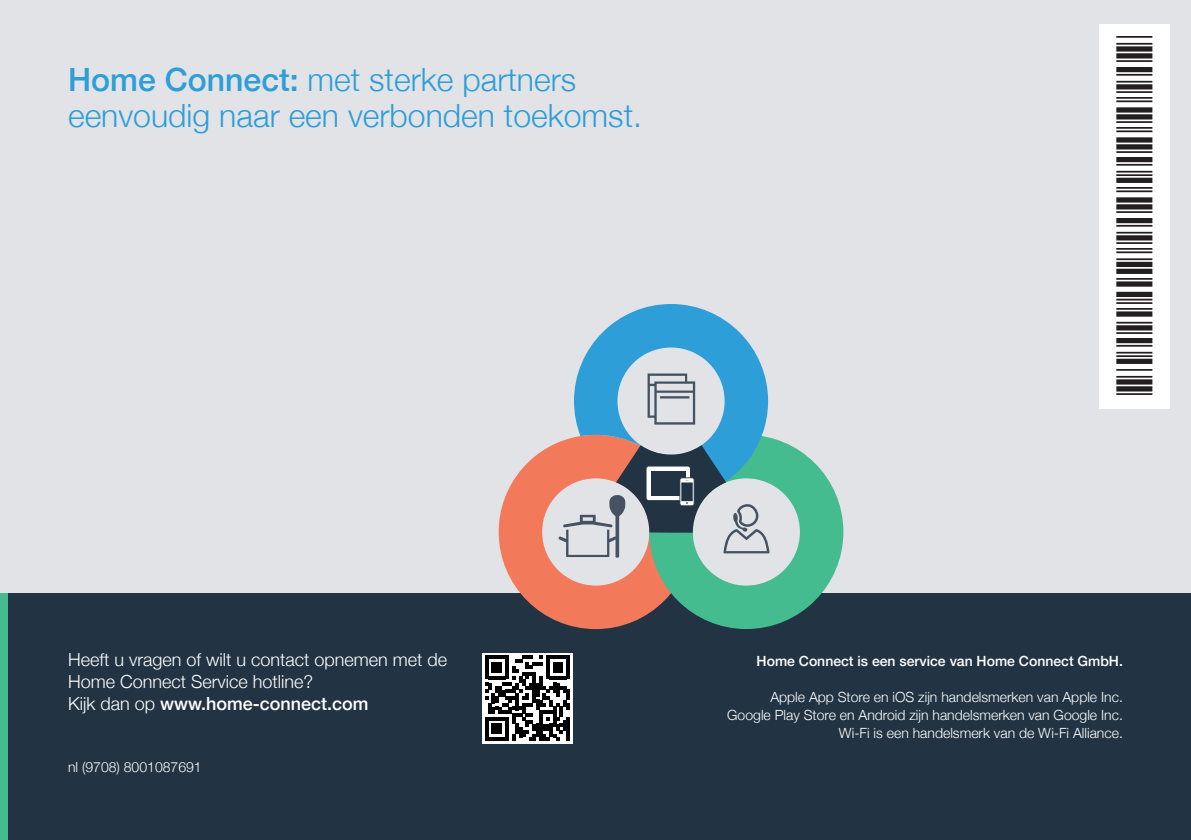
<style>
.page{position:relative;width:1191px;height:840px;background:#fff}
.page>*{position:absolute;margin:0;border:0;box-sizing:border-box;transform-origin:0 0}
.t1{font:300 32px/36px "Helvetica Neue";color:#2d9ed8}
.t2{font:300 18px/22px "Helvetica Neue";color:#fff}
.t3{font:300 14px/18px "Helvetica Neue";color:#fff;text-align:right}
.t4{font:500 14px "Helvetica Neue";color:#fff}
.s1{font-weight:500}
</style>
<div class="page">
<div style="left:0;top:0;width:1191px;height:595px;background:#e2e3e6"></div>
<div style="left:0;top:592px;width:1191px;height:247px;background:#223444"></div>
<div style="left:0;top:592px;width:7px;height:247px;background:#44bc8f"></div>
<svg style="left:499px;top:304px;width:344px;height:324px"></svg>
<div style="left:482px;top:652px;width:91px;height:91px;background:#fff"></div>
<svg style="left:485px;top:655px;width:85px;height:85px"></svg>
<hr style="left:566px;top:716px;width:4px;height:24px;background:#000001">
<div style="left:1099px;top:24px;width:71px;height:384px;background:#fff"></div>
<h1 class="t1" style="left:68px;top:59px;width:575px"><span class="s1">Home Connect:</span> met sterke partners eenvoudig naar een verbonden toekomst.</h1>
<p class="t2" style="left:68px;top:646px;width:381px">Heeft u vragen of wilt u contact opnemen met de<br>Home Connect Service hotline?<br>Kijk dan op <span class="s1">www.home-connect.com</span></p>
<p class="t3" style="left:68px;top:756px;width:135px">nl (9708) 8001087691</p>
<p class="t4" style="left:756px;top:649px;width:368px">Home Connect is een service van Home Connect GmbH.</p>
<p class="t3" style="left:727px;top:687px;width:397px">Apple App Store en iOS zijn handelsmerken van Apple Inc.<br>Google Play Store en Android zijn handelsmerken van Google Inc.<br>Wi-Fi is een handelsmerk van de Wi-Fi Alliance.</p>
</div>
